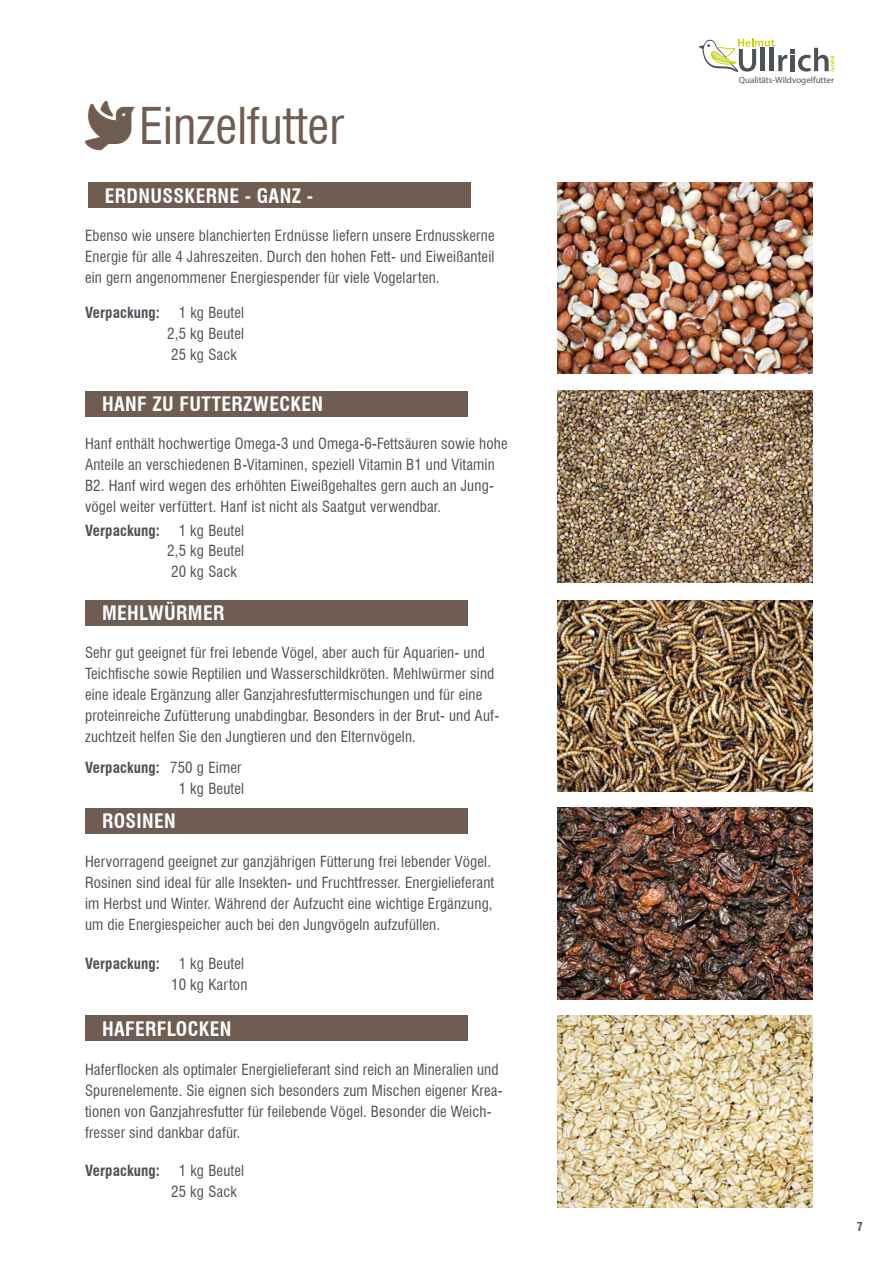
<style>
.page{position:relative;width:893px;height:1263px;background:#fff}
.page>*{position:absolute;margin:0;border:0;box-sizing:border-box;transform-origin:0 0}
.t1{font:condensed 49.5px "Swiss 721 BT";color:#6f5d51}
.Sorte_schwarz{font:700 condensed 19.5px "Swiss 721 BT";letter-spacing:.02em;color:#fff}
.Fließtext{font:condensed 15px/21px "Swiss 721 BT";letter-spacing:.01em;color:#4d5258}
.Verpackung{font:condensed 15px "Swiss 721 BT";letter-spacing:.01em;color:#4d5258}
.Verpackung-2{font:700 condensed 15px "Swiss 721 BT";letter-spacing:.01em;color:#4d5258}
.t2{font:700 condensed 12px "Swiss 721 BT";color:#4d5258}
.t3{font:9px "Myriad Pro";color:#4d5258}
.s1{font-weight:400}
</style>
<div class="page">
<svg style="left:698px;top:38px;width:136px;height:34px"></svg>
<div style="left:88px;top:182px;width:383px;height:26px;background:#6f5d51"></div>
<img style="left:557px;top:182px;width:255px;height:192px">
<div style="left:85px;top:391px;width:383px;height:25px;background:#6f5d51"></div>
<img style="left:557px;top:391px;width:255px;height:191px">
<div style="left:85px;top:600px;width:383px;height:26px;background:#6f5d51"></div>
<img style="left:557px;top:600px;width:255px;height:192px">
<div style="left:85px;top:808px;width:383px;height:25px;background:#6f5d51"></div>
<div style="left:85px;top:1016px;width:383px;height:25px;background:#6f5d51"></div>
<img style="left:557px;top:808px;width:255px;height:191px">
<img style="left:557px;top:1016px;width:255px;height:191px">
<p class="t1" style="left:139px;top:96px;width:206px">Einzelfutter</p>
<p class="Sorte_schwarz" style="left:105px;top:184px;width:210px">ERDNUSSKERNE - GANZ -</p>
<p class="Fließtext" style="left:85px;top:225px;width:411px;text-align:justify">Ebenso wie unsere blanchierten Erdnüsse liefern unsere Erdnusskerne Energie für alle 4 Jahreszeiten. Durch den hohen Fett- und Eiweißanteil ein gern angenommener Energiespender für viele Vogelarten.</p>
<p class="Verpackung-2" style="left:85px;top:304px;width:77px">Verpackung:</p>
<p class="Verpackung" style="left:179px;top:304px;width:67px">1 kg Beutel</p>
<p class="Verpackung" style="left:167px;top:325px;width:78px">2,5 kg Beutel</p>
<p class="Verpackung" style="left:171px;top:345px;width:67px">25 kg Sack</p>
<p class="Sorte_schwarz" style="left:102px;top:392px;width:223px">HANF ZU FUTTERZWECKEN</p>
<p class="Fließtext" style="left:85px;top:433px;width:424px">Hanf enthält hochwertige Omega-3 und Omega-6-Fettsäuren sowie hohe Anteile an verschiedenen B-Vitaminen, speziell Vitamin B1 und Vitamin B2. Hanf wird wegen des erhöhten Eiweißgehaltes gern auch an Jung&shy;vögel weiter verfüttert. Hanf ist nicht als Saatgut verwendbar.</p>
<p class="Verpackung-2" style="left:85px;top:521px;width:77px">Verpackung:</p>
<p class="Verpackung" style="left:179px;top:521px;width:67px">1 kg Beutel</p>
<p class="Verpackung" style="left:167px;top:542px;width:78px">2,5 kg Beutel</p>
<p class="Verpackung" style="left:171px;top:563px;width:67px">20 kg Sack</p>
<p class="Sorte_schwarz" style="left:102px;top:602px;width:124px">MEHLWÜRMER</p>
<p class="Fließtext" style="left:85px;top:642px;width:416px">Sehr gut geeignet für frei lebende Vögel, aber auch für Aquarien- und Teichfische sowie Reptilien und Wasserschildkröten. Mehlwürmer sind eine ideale Ergänzung aller Ganzjahresfuttermischungen und für eine proteinreiche Zufütterung unabdingbar. Besonders in der Brut- und Auf&shy;zuchtzeit helfen Sie den Jungtieren und den Elternvögeln.</p>
<p class="Verpackung-2" style="left:85px;top:758px;width:158px">Verpackung: <span class="s1">750 g Eimer</span></p>
<p class="Verpackung" style="left:179px;top:779px;width:67px">1 kg Beutel</p>
<p class="Sorte_schwarz" style="left:102px;top:809px;width:75px">ROSINEN</p>
<p class="Fließtext" style="left:85px;top:851px;width:411px">Hervorragend geeignet zur ganzjährigen Fütterung frei lebender Vögel.<br>Rosinen sind ideal für alle Insekten- und Fruchtfresser. Energielieferant im Herbst und Winter. Während der Aufzucht eine wichtige Ergänzung, um die Energiespeicher auch bei den Jungvögeln aufzufüllen.</p>
<p class="Verpackung-2" style="left:85px;top:955px;width:77px">Verpackung:</p>
<p class="Verpackung" style="left:179px;top:955px;width:67px">1 kg Beutel</p>
<p class="Verpackung" style="left:171px;top:976px;width:78px">10 kg Karton</p>
<p class="Sorte_schwarz" style="left:102px;top:1017px;width:131px">HAFERFLOCKEN</p>
<p class="Fließtext" style="left:85px;top:1059px;width:419px">Haferflocken als optimaler Energielieferant sind reich an Mineralien und Spurenelemente. Sie eignen sich besonders zum Mischen eigener Krea&shy;tionen von Ganzjahresfutter für feilebende Vögel. Besonder die Weich&shy;fresser sind dankbar dafür.</p>
<p class="Verpackung-2" style="left:85px;top:1162px;width:77px">Verpackung:</p>
<p class="Verpackung" style="left:179px;top:1162px;width:67px">1 kg Beutel</p>
<p class="Verpackung" style="left:171px;top:1182px;width:67px">25 kg Sack</p>
<p class="t3" style="left:739px;top:74px;width:97px">Qualitäts-Wildvogelfutter</p>
<p class="t2" style="left:857px;top:1219px;width:7px">7</p>
</div>
